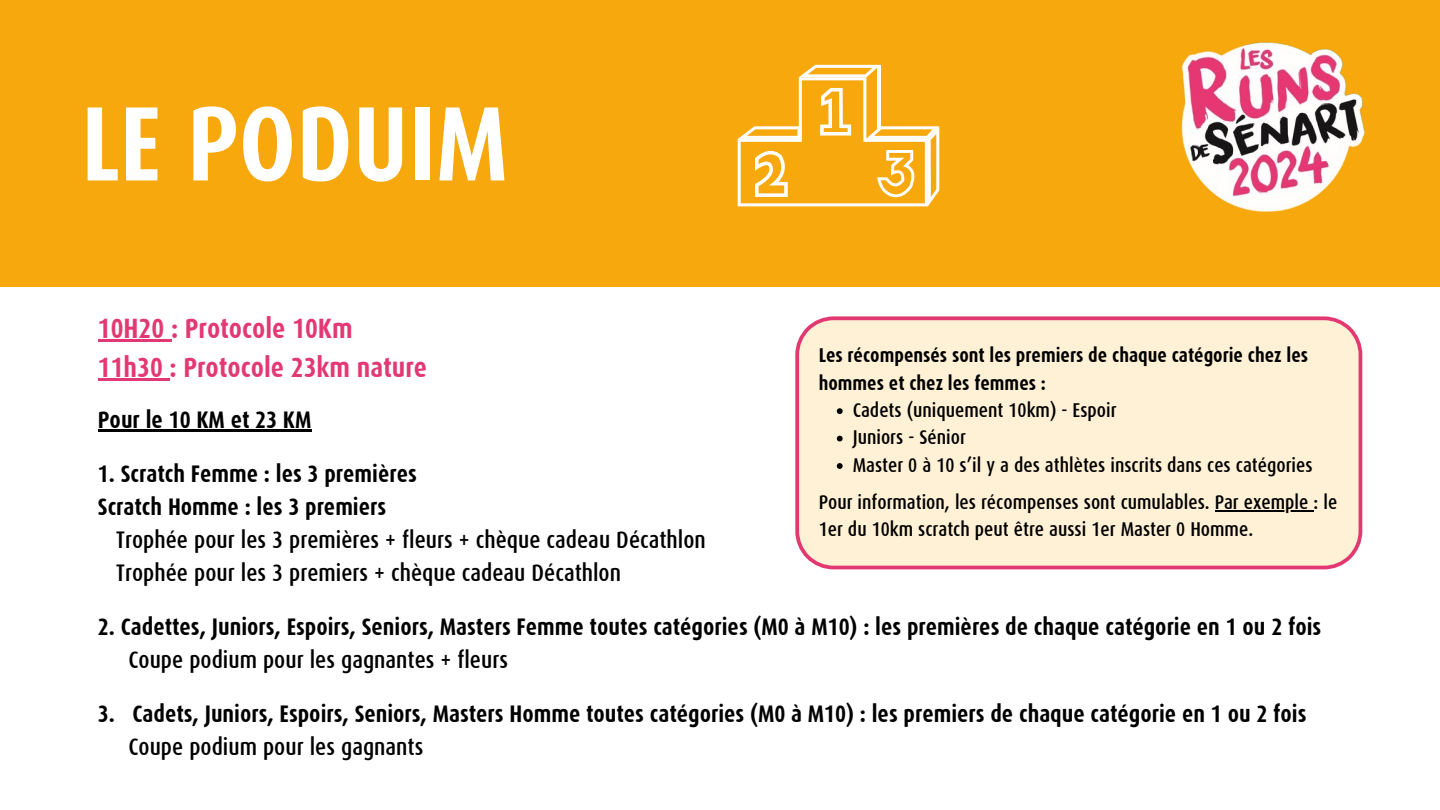
<style>
.page{position:relative;width:1440px;height:810px;background:#fff}
.page>*{position:absolute;margin:0;border:0;box-sizing:border-box;transform-origin:0 0}
.t1{font:700 106.1px "Dax Condensed";color:#fff}
.t2{font:700 28px/39px "Dax Condensed";color:#e33973}
.t3{font:700 24px/33px "Dax Condensed";color:#000}
.t4{font:500 24px "Dax Condensed";color:#000}
.t5{font:500 20px "Dax Condensed";color:#000}
.t6{font:700 20px/27.4px "Dax Condensed";color:#000}
.s1{font-weight:500}
</style>
<div class="page">
<div style="left:0;top:0;width:1440px;height:287px;background:#f6a80d"></div>
<img style="left:1181px;top:42px;width:184px;height:170px">
<svg style="left:738px;top:65px;width:201px;height:141px"></svg>
<hr style="left:98px;top:339px;width:73px;height:2px;background:#e33973">
<hr style="left:98px;top:378px;width:72px;height:2px;background:#e33973">
<hr style="left:98px;top:429px;width:213px;height:2px;background:#000">
<div style="left:795px;top:316px;width:567px;height:253px;background:#fff1d5"></div>
<svg style="left:837px;top:408px;width:6px;height:6px"></svg>
<svg style="left:837px;top:436px;width:6px;height:6px"></svg>
<svg style="left:837px;top:463px;width:6px;height:6px"></svg>
<hr style="left:1215px;top:510px;width:99px;height:2px;background:#000">
<h3 class="t1" style="left:81px;top:83px;width:429px">LE PODUIM</h3>
<p class="t2" style="left:98px;top:308px;width:331px">10H20 : Protocole 10Km<br>11h30 : Protocole 23km nature</p>
<p class="t3" style="left:98px;top:403px;width:215px">Pour le 10 KM et 23 KM</p>
<h2 class="t3" style="left:98px;top:457px;width:320px">1. Scratch Femme : les 3 premières</h2>
<h2 class="t3" style="left:98px;top:490px;width:290px">Scratch Homme : les 3 premiers</h2>
<h2 class="t4" style="left:116px;top:526px;width:591px">Trophée pour les 3 premières + fleurs + chèque cadeau Décathlon</h2>
<h2 class="t4" style="left:116px;top:559px;width:506px">Trophée pour les 3 premiers + chèque cadeau Décathlon</h2>
<h3 class="t3" style="left:128px;top:610px;width:1194px;text-indent:-30px">2. Cadettes, Juniors, Espoirs, Seniors, Masters Femme toutes catégories (M0 à M10) : les premières de chaque catégorie en 1 ou 2 fois<br><span class="s1">Coupe podium pour les gagnantes + fleurs</span></h3>
<h3 class="t3" style="left:128px;top:697px;width:1180px;text-indent:-30px">3. Cadets, Juniors, Espoirs, Seniors, Masters Homme toutes catégories (M0 à M10) : les premiers de chaque catégorie en 1 ou 2 fois<br><span class="s1">Coupe podium pour les gagnants</span></h3>
<h3 class="t6" style="left:819px;top:341px;width:491px">Les récompensés sont les premiers de chaque catégorie chez les hommes et chez les femmes :</h3>
<p class="t5" style="left:853px;top:399px;width:265px">Cadets (uniquement 10km) - Espoir</p>
<p class="t5" style="left:853px;top:426px;width:115px">Juniors - Sénior</p>
<p class="t5" style="left:853px;top:453px;width:461px">Master 0 à 10 s’il y a des athlètes inscrits dans ces catégories</p>
<p class="t5" style="left:819px;top:490px;width:520px">Pour information, les récompenses sont cumulables. Par exemple : le</p>
<p class="t5" style="left:819px;top:518px;width:436px">1er du 10km scratch peut être aussi 1er Master 0 Homme.</p>
</div>
